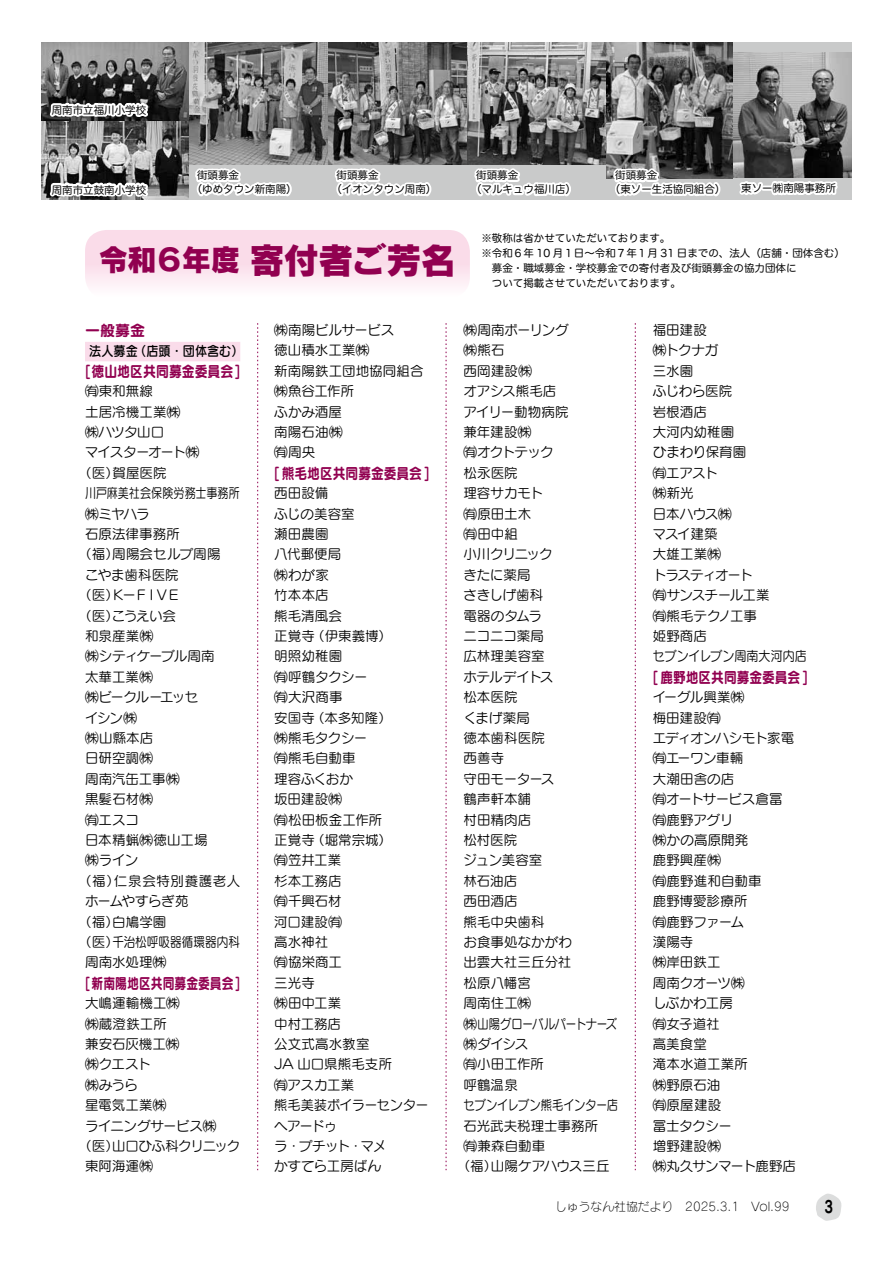
<style>
.page{position:relative;width:893px;height:1263px;background:#fff}
.page>*{position:absolute;margin:0;border:0;box-sizing:border-box;transform-origin:0 0}
.t1{font:36px "Rodin Pro EB";letter-spacing:-.04em;color:#910050}
.t2{font:16.5px "Seurat Pro B";color:#000;scale:.8 1}
.t3{font:15px "Seurat Pro B";color:#910050;scale:.85 1}
.t4{font:15px "Seurat Pro B";color:#910050;scale:.79 1}
.t5{font:15px "Seurat Pro B";color:#910050;scale:.86 1}
.t6{font:15px "Seurat Pro B";color:#910050}
.t7{font:13.5px/20.4px "Seurat Pro M";color:#000}
.t8{font:13.5px "Seurat Pro M";letter-spacing:-.04em;color:#000}
.t9{font:13.5px "Seurat Pro M";letter-spacing:-.025em;color:#000}
.t10{font:13.5px "Seurat Pro M";color:#000;scale:.82 1}
.t11{font:13.5px "Seurat Pro M";letter-spacing:-.025em;color:#000;scale:.84 1}
.t12{font:13.5px "Seurat Pro DB";color:#000;scale:.9 1}
.t13{font:13.5px "Seurat Pro M";letter-spacing:-.05em;color:#000}
.t14{font:13.5px "Seurat Pro M";letter-spacing:.045em;color:#000}
.t15{font:13.5px "Seurat Pro M";letter-spacing:.02em;color:#000}
.t16{font:13.5px "Seurat Pro M";letter-spacing:-.06em;color:#000}
.t17{font:13.5px "Seurat Pro M";letter-spacing:-.08em;color:#000}
.t18{font:13.5px "Seurat Pro M";letter-spacing:-.105em;color:#000}
.t19{font:13.5px "Seurat Pro M";letter-spacing:-.035em;color:#000}
.t20{font:13.5px "Seurat Pro M";letter-spacing:-.07em;color:#000}
.t21{font:13.5px "Seurat Pro M";letter-spacing:-.055em;color:#000}
.t22{font:13.5px "Seurat Pro M";letter-spacing:-.03em;color:#000}
.t23{font:11.85px "Seurat Pro L";color:#000}
.t24{font:10.5px/13.8px "Hira Maru Pro W4";color:#000}
.s1{font-size:30px}
</style>
<div class="page">
<img style="left:42px;top:43px;width:147px;height:78px">
<svg style="left:42px;top:121px;width:6px;height:79px"></svg>
<img style="left:189px;top:43px;width:139px;height:15px">
<svg style="left:328px;top:43px;width:140px;height:15px;background:#606060"></svg>
<svg style="left:468px;top:43px;width:139px;height:157px;background:#939393"></svg>
<img style="left:607px;top:43px;width:126px;height:135px">
<div style="left:733px;top:43px;width:118px;height:157px;background:#c9caca"></div>
<img style="left:733px;top:52px;width:118px;height:126px">
<svg style="left:48px;top:58px;width:526px;height:229px"></svg>
<svg style="left:611px;top:111px;width:112px;height:89px"></svg>
<svg style="left:736px;top:151px;width:105px;height:45px"></svg>
<svg style="left:816px;top:1193px;width:26px;height:28px"></svg>
<div style="left:85px;top:342px;width:155px;height:19px;background:#fadcea"></div>
<svg style="left:257px;top:323px;width:1px;height:847px"></svg>
<svg style="left:446px;top:323px;width:1px;height:847px"></svg>
<svg style="left:635px;top:323px;width:1px;height:847px"></svg>
<p class="t24" style="left:52px;top:102px;width:96px">周南市立福川小学校</p>
<p class="t24" style="left:52px;top:182px;width:96px">周南市立鼓南小学校</p>
<p class="t24" style="left:192px;top:168px;width:106px;text-indent:5px">街頭募金<br>（ゆめタウン新南陽）</p>
<p class="t24" style="left:331px;top:168px;width:106px;text-indent:5px">街頭募金<br>（イオンタウン周南）</p>
<p class="t24" style="left:471px;top:168px;width:106px;text-indent:5px">街頭募金<br>（マルキュウ福川店）</p>
<p class="t24" style="left:610px;top:168px;width:117px;text-indent:5px">街頭募金<br>（東ソー生活協同組合）</p>
<p class="t24" style="left:741px;top:181px;width:96px">東ソー㈱南陽事務所</p>
<h1 class="t1" style="left:98px;top:235px;width:360px"><span class="s1">令和６年度</span> 寄付者ご芳名</h1>
<p class="t24" style="left:481px;top:230px;width:365px;line-height:15px">※敬称は省かせていただいております。<br>※令和６年 10 月１日〜令和７年１月 31 日までの、法人（店舗・団体含む）　募金・職域募金・学校募金での寄付者及び街頭募金の協力団体に<br>　ついて掲載させていただいております。</p>
<p class="t6" style="left:85px;top:320px;width:62px">一般募金</p>
<p class="t12" style="left:89px;top:342px;width:173px">法人募金（店頭・団体含む）</p>
<p class="t5" style="left:85px;top:361px;width:182px">[徳山地区共同募金委員会]</p>
<p class="t7" style="left:85px;top:380px;width:70px">㈲東和無線</p>
<p class="t7" style="left:85px;top:401px;width:97px">土居冷機工業㈱</p>
<p class="t7" style="left:85px;top:421px;width:81px">㈱ハツタ山口</p>
<p class="t17" style="left:85px;top:443px;width:116px">マイスターオート㈱</p>
<p class="t7" style="left:78px;top:462px;width:90px">（医）賀屋医院</p>
<p class="t10" style="left:85px;top:484px;width:190px">川戸麻美社会保険労務士事務所</p>
<p class="t7" style="left:85px;top:503px;width:66px">㈱ミヤハラ</p>
<p class="t7" style="left:85px;top:523px;width:96px">石原法律事務所</p>
<p class="t15" style="left:78px;top:545px;width:144px">（福）周陽会セルプ周陽</p>
<p class="t7" style="left:85px;top:564px;width:95px">こやま歯科医院</p>
<p class="t7" style="left:78px;top:584px;width:104px">（医）ＫーＦＩＶＥ</p>
<p class="t7" style="left:78px;top:605px;width:99px">（医）こうえい会</p>
<p class="t7" style="left:85px;top:625px;width:70px">和泉産業㈱</p>
<p class="t16" style="left:85px;top:647px;width:131px">㈱シティケーブル周南</p>
<p class="t7" style="left:85px;top:666px;width:69px">太華工業㈱</p>
<p class="t18" style="left:85px;top:688px;width:115px">㈱ビークルーエッセ</p>
<p class="t7" style="left:85px;top:707px;width:53px">イシン㈱</p>
<p class="t7" style="left:85px;top:727px;width:70px">㈱山縣本店</p>
<p class="t7" style="left:85px;top:748px;width:70px">日研空調㈱</p>
<p class="t7" style="left:85px;top:768px;width:96px">周南汽缶工事㈱</p>
<p class="t7" style="left:85px;top:788px;width:69px">黒髪石材㈱</p>
<p class="t7" style="left:85px;top:809px;width:55px">㈲エスコ</p>
<p class="t7" style="left:85px;top:829px;width:124px">日本精蝋㈱徳山工場</p>
<p class="t7" style="left:85px;top:850px;width:55px">㈱ライン</p>
<p class="t14" style="left:78px;top:872px;width:163px">（福）仁泉会特別養護老人</p>
<p class="t19" style="left:85px;top:892px;width:105px">ホームやすらぎ苑</p>
<p class="t7" style="left:78px;top:911px;width:90px">（福）白鳩学園</p>
<p class="t7" style="left:78px;top:931px;width:163px">（医）千治松呼吸器循環器内科</p>
<p class="t7" style="left:85px;top:952px;width:83px">周南水処理㈱</p>
<p class="t4" style="left:85px;top:973px;width:198px">[ 新南陽地区共同募金委員会 ]</p>
<p class="t7" style="left:85px;top:992px;width:96px">大嶋運輸機工㈱</p>
<p class="t7" style="left:85px;top:1013px;width:84px">㈱蔵澄鉄工所</p>
<p class="t7" style="left:85px;top:1033px;width:96px">兼安石灰機工㈱</p>
<p class="t7" style="left:85px;top:1054px;width:67px">㈱クエスト</p>
<p class="t7" style="left:85px;top:1074px;width:54px">㈱みうら</p>
<p class="t7" style="left:85px;top:1094px;width:83px">星電気工業㈱</p>
<p class="t9" style="left:85px;top:1117px;width:133px">ライニングサービス㈱</p>
<p class="t13" style="left:78px;top:1137px;width:163px">（医）山口ひふ科クリニック</p>
<p class="t7" style="left:85px;top:1156px;width:69px">東阿海運㈱</p>
<p class="t7" style="left:274px;top:319px;width:151px">㈱南陽ビルサービス<br>徳山積水工業㈱<br>新南陽鉄工団地協同組合㈱魚谷工作所<br>ふかみ酒屋<br>南陽石油㈱<br>㈲周央</p>
<p class="t3" style="left:274px;top:463px;width:184px">[ 熊毛地区共同募金委員会 ]</p>
<p class="t7" style="left:274px;top:482px;width:156px">西田設備<br>ふじの美容室<br>瀬田農園<br>八代郵便局<br>㈱わが家<br>竹本本店<br>熊毛清風会<br>正覚寺（伊東義博）<br>明照幼稚園<br>㈲呼鶴タクシー<br>㈲大沢商事<br>安国寺（本多知隆）<br>㈱熊毛タクシー<br>㈲熊毛自動車<br>理容ふくおか<br>坂田建設㈱<br>㈲松田板金工作所<br>正覚寺（堀常宗城）<br>㈲笠井工業<br>杉本工務店<br>㈲千興石材<br>河口建設㈲<br>高水神社<br>㈲協栄商工<br>三光寺<br>㈱田中工業<br>中村工務店<br>公文式高水教室<br>JA 山口県熊毛支所<br>㈲アスカ工業<br>熊毛美装ボイラーセンターヘアードゥ<br>ラ・プチット・マメ<br>かすてら工房ばん</p>
<p class="t8" style="left:463px;top:321px;width:107px">㈱周南ボーリング</p>
<p class="t7" style="left:463px;top:340px;width:43px">㈱熊石</p>
<p class="t7" style="left:463px;top:360px;width:70px">西岡建設㈱</p>
<p class="t7" style="left:463px;top:380px;width:94px">オアシス熊毛店</p>
<p class="t9" style="left:463px;top:403px;width:107px">アイリー動物病院</p>
<p class="t7" style="left:463px;top:421px;width:69px">兼年建設㈱</p>
<p class="t7" style="left:463px;top:442px;width:92px">㈲オクトテック</p>
<p class="t7" style="left:463px;top:462px;width:56px">松永医院</p>
<p class="t7" style="left:463px;top:482px;width:81px">理容サカモト</p>
<p class="t7" style="left:463px;top:503px;width:69px">㈲原田土木</p>
<p class="t7" style="left:463px;top:523px;width:56px">㈲田中組</p>
<p class="t20" style="left:463px;top:545px;width:91px">小川クリニック</p>
<p class="t7" style="left:463px;top:564px;width:69px">きたに薬局</p>
<p class="t7" style="left:463px;top:584px;width:81px">さきしげ歯科</p>
<p class="t7" style="left:463px;top:605px;width:80px">電器のタムラ</p>
<p class="t7" style="left:463px;top:625px;width:82px">ニコニコ薬局</p>
<p class="t7" style="left:463px;top:646px;width:83px">広林理美容室</p>
<p class="t21" style="left:463px;top:668px;width:91px">ホテルデイトス</p>
<p class="t7" style="left:463px;top:686px;width:55px">松本医院</p>
<p class="t7" style="left:463px;top:707px;width:68px">くまげ薬局</p>
<p class="t7" style="left:463px;top:727px;width:83px">徳本歯科医院</p>
<p class="t7" style="left:463px;top:748px;width:42px">西善寺</p>
<p class="t22" style="left:463px;top:770px;width:92px">守田モータース</p>
<p class="t7" style="left:463px;top:788px;width:69px">鶴声軒本舗</p>
<p class="t7" style="left:463px;top:809px;width:69px">村田精肉店</p>
<p class="t7" style="left:463px;top:829px;width:55px">松村医院</p>
<p class="t7" style="left:463px;top:850px;width:80px">ジュン美容室</p>
<p class="t7" style="left:463px;top:870px;width:55px">林石油店</p>
<p class="t7" style="left:463px;top:890px;width:56px">西田酒店</p>
<p class="t7" style="left:463px;top:911px;width:83px">熊毛中央歯科</p>
<p class="t7" style="left:463px;top:931px;width:110px">お食事処なかがわ</p>
<p class="t7" style="left:463px;top:952px;width:109px">出雲大社三丘分社</p>
<p class="t7" style="left:463px;top:972px;width:69px">松原八幡宮</p>
<p class="t7" style="left:463px;top:992px;width:69px">周南住工㈱</p>
<p class="t8" style="left:463px;top:1015px;width:155px">㈱山陽グローバルパートナーズ</p>
<p class="t7" style="left:463px;top:1033px;width:66px">㈱ダイシス</p>
<p class="t7" style="left:463px;top:1054px;width:82px">㈲小田工作所</p>
<p class="t7" style="left:463px;top:1074px;width:56px">呼鶴温泉</p>
<p class="t11" style="left:463px;top:1096px;width:186px">セブンイレブン熊毛インター店</p>
<p class="t7" style="left:463px;top:1115px;width:136px">石光武夫税理士事務所</p>
<p class="t7" style="left:463px;top:1135px;width:83px">㈲兼森自動車</p>
<p class="t7" style="left:457px;top:1156px;width:154px">（福）山陽ケアハウス三丘</p>
<p class="t7" style="left:653px;top:319px;width:156px">福田建設<br>㈱トクナガ<br>三水園<br>ふじわら医院<br>岩根酒店<br>大河内幼稚園<br>ひまわり保育園<br>㈲エアスト<br>㈱新光<br>日本ハウス㈱<br>マスイ建築<br>大雄工業㈱<br>トラスティオート<br>㈲サンスチール工業<br>㈲熊毛テクノ工事<br>姫野商店<br>セブンイレブン周南大河内店</p>
<p class="t3" style="left:653px;top:667px;width:184px">[ 鹿野地区共同募金委員会 ]</p>
<p class="t7" style="left:653px;top:686px;width:145px">イーグル興業㈱<br>梅田建設㈲<br>エディオンハシモト家電㈲エーワン車輛<br>大潮田舎の店<br>㈲オートサービス倉冨㈲鹿野アグリ<br>㈱かの高原開発<br>鹿野興産㈱<br>㈲鹿野進和自動車<br>鹿野博愛診療所<br>㈲鹿野ファーム<br>漢陽寺<br>㈱岸田鉄工<br>周南クオーツ㈱<br>しぶかわ工房<br>㈲女子道社<br>高美食堂<br>滝本水道工業所<br>㈱野原石油<br>㈲原屋建設<br>冨士タクシー<br>増野建設㈱<br>㈱丸久サンマート鹿野店</p>
<p class="t23" style="left:555px;top:1198px;width:236px">しゅうなん社協だより　2025.3.1　Vol.99</p>
<p class="t2" style="left:824px;top:1195px;width:12px">3</p>
</div>
